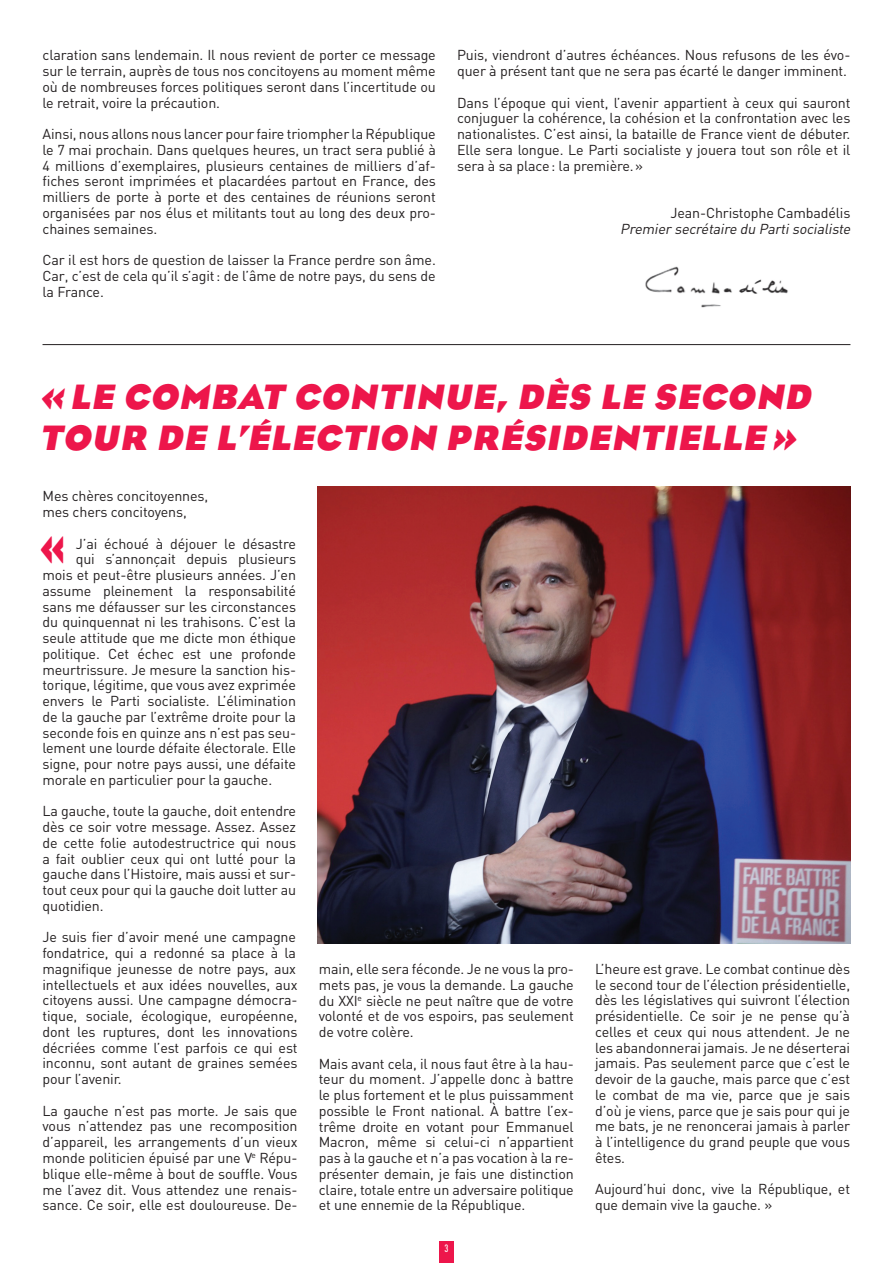
<style>
.page{position:relative;width:893px;height:1263px;background:#fff}
.page>*{position:absolute;margin:0;border:0;box-sizing:border-box;transform-origin:0 0}
.t1{font:700 46.65px "Bureau Eagle";color:#ed164b;scale:.79 1}
.t2{font:italic 700 36px/40.5px "Bureau Eagle";color:#ed164b}
.t3{font:14.25px/15.8px "DIN";letter-spacing:-.01em;color:#231f20;text-align:justify}
.t4{font:italic 14.25px "DIN";color:#231f20}
.t5{font:500 10.5px "DIN Cond";color:#fff}
</style>
<div class="page">
<div style="left:439px;top:1242px;width:15px;height:21px;background:#ed164b"></div>
<img style="left:317px;top:486px;width:534px;height:458px">
<hr style="left:43px;top:344px;width:807px;height:1px;background:#231f20">
<img style="left:645px;top:266px;width:143px;height:42px">
<p class="t3" style="left:43px;top:47px;width:395px">claration sans lendemain. Il nous revient de porter ce message sur le terrain, auprès de tous nos concitoyens au moment même où de nombreuses forces politiques seront dans l’incertitude ou le retrait, voire la précaution.</p>
<p class="t3" style="left:43px;top:126px;width:395px">Ainsi, nous allons nous lancer pour faire triompher la République le 7 mai prochain. Dans quelques heures, un tract sera publié à 4 millions d’exemplaires, plusieurs centaines de milliers d’af&shy;fiches seront imprimées et placardées partout en France, des milliers de porte à porte et des centaines de réunions seront organisées par nos élus et militants tout au long des deux pro&shy;chaines semaines.</p>
<p class="t3" style="left:43px;top:252px;width:395px">Car il est hors de question de laisser la France perdre son âme.<br>Car, c’est de cela qu’il s’agit: de l’âme de notre pays, du sens de la France.</p>
<p class="t3" style="left:457px;top:47px;width:395px">Puis, viendront d’autres échéances. Nous refusons de les évo&shy;quer à présent tant que ne sera pas écarté le danger imminent.</p>
<p class="t3" style="left:457px;top:94px;width:395px">Dans l’époque qui vient, l’avenir appartient à ceux qui sauront conjuguer la cohérence, la cohésion et la confrontation avec les nationalistes. C’est ainsi, la bataille de France vient de débuter.<br>Elle sera longue. Le Parti socialiste y jouera tout son rôle et il sera à sa place: la première.»</p>
<p class="t3" style="left:670px;top:205px;width:181px">Jean-Christophe Cambadélis</p>
<p class="t4" style="left:620px;top:220px;width:235px">Premiersecrétaire du Partisocialiste</p>
<h2 class="t2" style="left:39px;top:377px;width:779px">« LE COMBAT CONTINUE, DÈS LE SECOND<br>TOUR DE L’ÉLECTION PRÉSIDENTIELLE »</h2>
<p class="t3" style="left:43px;top:488px;width:167px">Mes chères concitoyennes, mes chers concitoyens,</p>
<p class="t3" style="left:76px;top:535px;width:222px">J’ai échoué à déjouer le désastre</p>
<p class="t3" style="left:76px;top:551px;width:222px">qui s’annonçait depuis plusieurs</p>
<p class="t3" style="left:43px;top:567px;width:255px">mois et peut-être plusieurs années. J’en</p>
<p class="t3" style="left:43px;top:583px;width:255px">assume pleinement la responsabilité</p>
<p class="t3" style="left:43px;top:598px;width:255px">sans me défausser sur les circonstances</p>
<p class="t3" style="left:43px;top:614px;width:255px">du quinquennat ni les trahisons. C’est la</p>
<p class="t3" style="left:43px;top:630px;width:255px">seule attitude que me dicte mon éthique</p>
<p class="t3" style="left:43px;top:646px;width:255px">politique. Cet échec est une profonde</p>
<p class="t3" style="left:43px;top:661px;width:255px">meurtrissure. Je mesure la sanction his-</p>
<p class="t3" style="left:43px;top:677px;width:255px">torique, légitime, que vous avez exprimée</p>
<p class="t3" style="left:43px;top:693px;width:255px">envers le Parti socialiste. L’élimination</p>
<p class="t3" style="left:43px;top:709px;width:255px">de la gauche par l’extrême droite pour la</p>
<p class="t3" style="left:43px;top:724px;width:255px">seconde fois en quinze ans n’est pas seu-</p>
<p class="t3" style="left:43px;top:740px;width:255px">lement une lourde défaite électorale. Elle</p>
<p class="t3" style="left:43px;top:756px;width:255px">signe, pour notre pays aussi, une défaite</p>
<p class="t3" style="left:43px;top:772px;width:231px">morale en particulier pour la gauche.</p>
<p class="t3" style="left:43px;top:803px;width:255px">La gauche, toute la gauche, doit entendre dès ce soir votre message. Assez. Assez de cette folie autodestructrice qui nous a fait oublier ceux qui ont lutté pour la gauche dans l’Histoire, mais aussi et sur&shy;tout ceux pour qui la gauche doit lutter au quotidien.</p>
<p class="t3" style="left:43px;top:929px;width:257px">Je suis fier d’avoir mené une campagne fondatrice, qui a redonné sa place à la magnifique jeunesse de notre pays, aux intellectuels et aux idées nouvelles, aux citoyens aussi. Une campagne démocra&shy;tique, sociale, écologique, européenne, dont les ruptures, dont les innovations décriées comme l’est parfois ce qui est inconnu, sont autant de graines semées pour l’avenir.</p>
<p class="t3" style="left:43px;top:1102px;width:257px">La gauche n’est pas morte. Je sais que vous n’attendez pas une recomposition d’appareil, les arrangements d’un vieux monde politicien épuisé par une V<sup>e</sup> Répu&shy;blique elle-même à bout de souffle. Vous me l’avez dit. Vous attendez une renais&shy;sance. Ce soir, elle est douloureuse. De-</p>
<h1 class="t1" style="left:40px;top:522px;width:33px">«</h1>
<p class="t3" style="left:319px;top:961px;width:257px">main, elle sera féconde. Je ne vous la pro&shy;mets pas, je vous la demande. La gauche du XXI<sup>e</sup> siècle ne peut naître que de votre volonté et de vos espoirs, pas seulement de votre colère.</p>
<p class="t3" style="left:319px;top:1055px;width:257px">Mais avant cela, il nous faut être à la hau&shy;teur du moment. J’appelle donc à battre le plus fortement et le plus puissamment possible le Front national. À battre l’ex&shy;trême droite en votant pour Emmanuel Macron, même si celui-ci n’appartient pas à la gauche et n’a pas vocation à la re&shy;présenter demain, je fais une distinction claire, totale entre un adversaire politique et une ennemie de la République.</p>
<p class="t5" style="left:444px;top:1242px;width:6px">3</p>
<p class="t3" style="left:595px;top:961px;width:257px">L’heure est grave. Le combat continue dès le second tour de l’élection présidentielle, dès les législatives qui suivront l’élection présidentielle. Ce soir je ne pense qu’à celles et ceux qui nous attendent. Je ne les abandonnerai jamais. Je ne déserterai jamais. Pas seulement parce que c’est le devoir de la gauche, mais parce que c’est le combat de ma vie, parce que je sais d’où je viens, parce que je sais pour qui je me bats, je ne renoncerai jamais à parler à l’intelligence du grand peuple que vous êtes.</p>
<p class="t3" style="left:595px;top:1181px;width:257px">Aujourd’hui donc, vive la République, et que demain vive la gauche. »</p>
</div>
